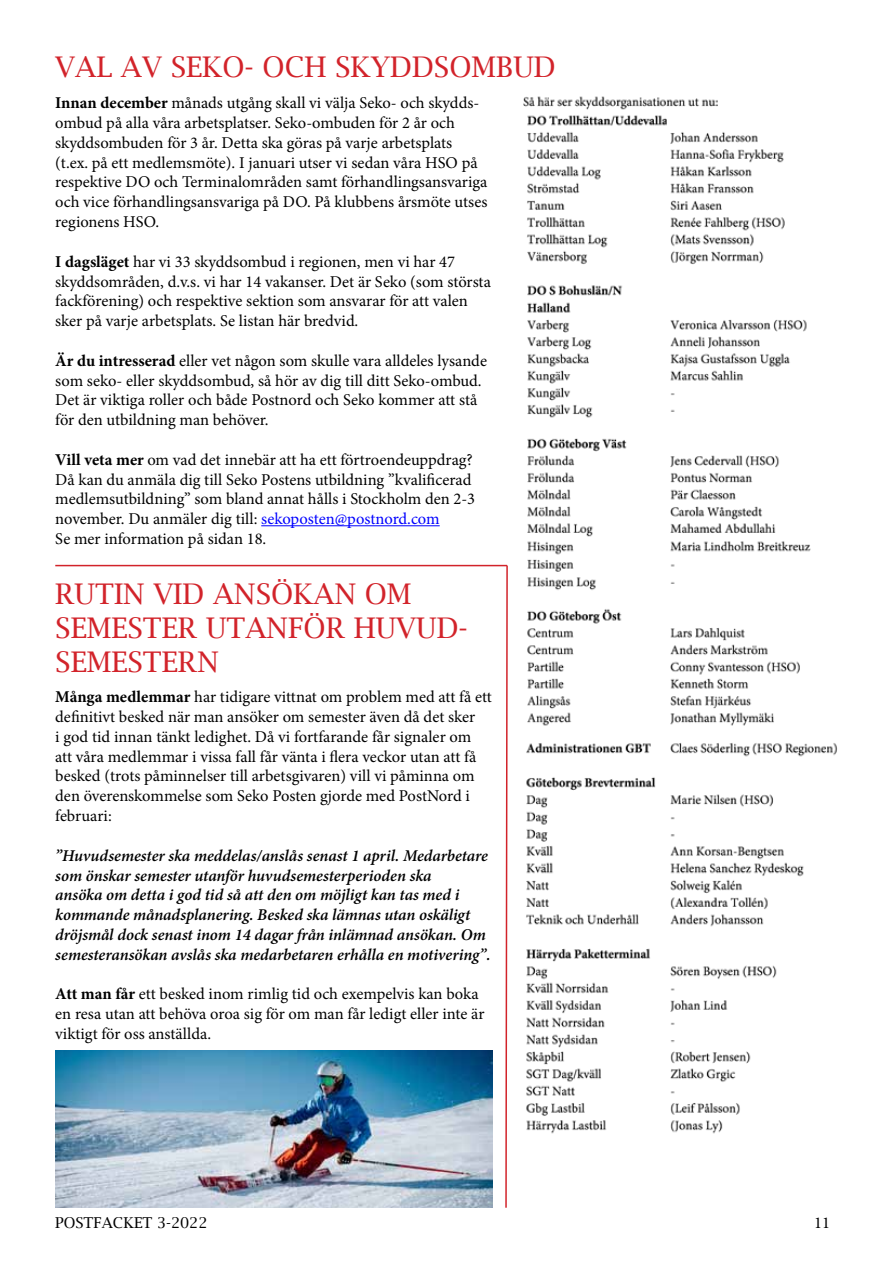
<style>
.page{position:relative;width:893px;height:1263px;background:#fff}
.page>*{position:absolute;margin:0;border:0;box-sizing:border-box;transform-origin:0 0}
.t1{font:28.5px/34.2px "Lucida Bright";color:#d2232a}
.t2{font:16.5px/19.8px "Minion Pro";color:#000}
.t3{font:italic 600 16.5px/19.8px "Minion Pro";letter-spacing:-.005em;color:#000}
.t4{font:15px "Lucida Bright";color:#000}
.s1{font-weight:700}
.s2{color:#00f}
</style>
<div class="page">
<img style="left:523px;top:96px;width:288px;height:630px">
<hr style="left:261px;top:525px;width:179px;height:1px;background:#00f">
<img style="left:526px;top:743px;width:311px;height:391px">
<hr style="left:55px;top:565px;width:452px;height:1px;background:#d2232a">
<svg style="left:504px;top:564px;width:4px;height:644px"></svg>
<img style="left:55px;top:1050px;width:437px;height:158px">
<h1 class="t1" style="left:55px;top:49px;width:502px">VAL AV SEKO- OCH SKYDDSOMBUD</h1>
<p class="t2" style="left:55px;top:93px;width:434px"><span class="s1">Innan december</span> månads utgång skall vi välja Seko- och skydds&shy;ombud på alla våra arbetsplatser. Seko-ombuden för 2 år och skyddsombuden för 3 år. Detta ska göras på varje arbetsplats (t.ex. på ett medlemsmöte). I januari utser vi sedan våra HSO på respektive DO och Terminalområden samt förhandlingsansvariga och vice förhandlingsansvariga på DO. På klubbens årsmöte utses regionens HSO.</p>
<p class="t2" style="left:55px;top:252px;width:437px"><span class="s1">I dagsläget</span> har vi 33 skyddsombud i regionen, men vi har 47 skyddsområden, d.v.s. vi har 14 vakanser. Det är Seko (som största fackförening) och respektive sektion som ansvarar för att valen sker på varje arbetsplats. Se listan här bredvid.</p>
<p class="t2" style="left:55px;top:351px;width:433px"><span class="s1">Är du intresserad</span> eller vet någon som skulle vara alldeles lysande som seko- eller skyddsombud, så hör av dig till ditt Seko-ombud.<br>Det är viktiga roller och både Postnord och Seko kommer att stå för den utbildning man behöver.</p>
<p class="t2" style="left:55px;top:450px;width:421px"><span class="s1">Vill veta mer</span> om vad det innebär att ha ett förtroendeuppdrag?<br>Då kan du anmäla dig till Seko Postens utbildning ”kvalificerad medlemsutbildning” som bland annat hålls i Stockholm den 2-3 november. Du anmäler dig till: <span class="s2">sekoposten@postnord.com<br></span>Se mer information på sidan 18.</p>
<h1 class="t1" style="left:55px;top:576px;width:414px">RUTIN VID ANSÖKAN OM<br>SEMESTER UTANFÖR HUVUD-<br>SEMESTERN</h1>
<p class="t2" style="left:55px;top:687px;width:438px"><span class="s1">Många medlemmar</span> har tidigare vittnat om problem med att få ett definitivt besked när man ansöker om semester även då det sker<br>i god tid innan tänkt ledighet. Då vi fortfarande får signaler om att våra medlemmar i vissa fall får vänta i flera veckor utan att få besked (trots påminnelser till arbetsgivaren) vill vi påminna om den överenskommelse som Seko Posten gjorde med PostNord i februari:</p>
<p class="t3" style="left:55px;top:845px;width:437px">”Huvudsemester ska meddelas/anslås senast 1 april. Medarbetare som önskar semester utanför huvudsemesterperioden ska<br>ansöka om detta i god tid så att den om möjligt kan tas med i kommande månadsplanering. Besked ska lämnas utan oskäligt dröjsmål dock senast inom 14 dagar från inlämnad ansökan. Om semesteransökan avslås ska medarbetaren erhålla en motivering”.</p>
<p class="t2" style="left:55px;top:984px;width:431px"><span class="s1">Att man får</span> ett besked inom rimlig tid och exempelvis kan boka en resa utan att behöva oroa sig för om man får ledigt eller inte är viktigt för oss anställda.</p>
<p class="t4" style="left:55px;top:1214px;width:154px">POSTFACKET 3-2022</p>
<p class="t2" style="left:814px;top:1213px;width:17px">11</p>
</div>
